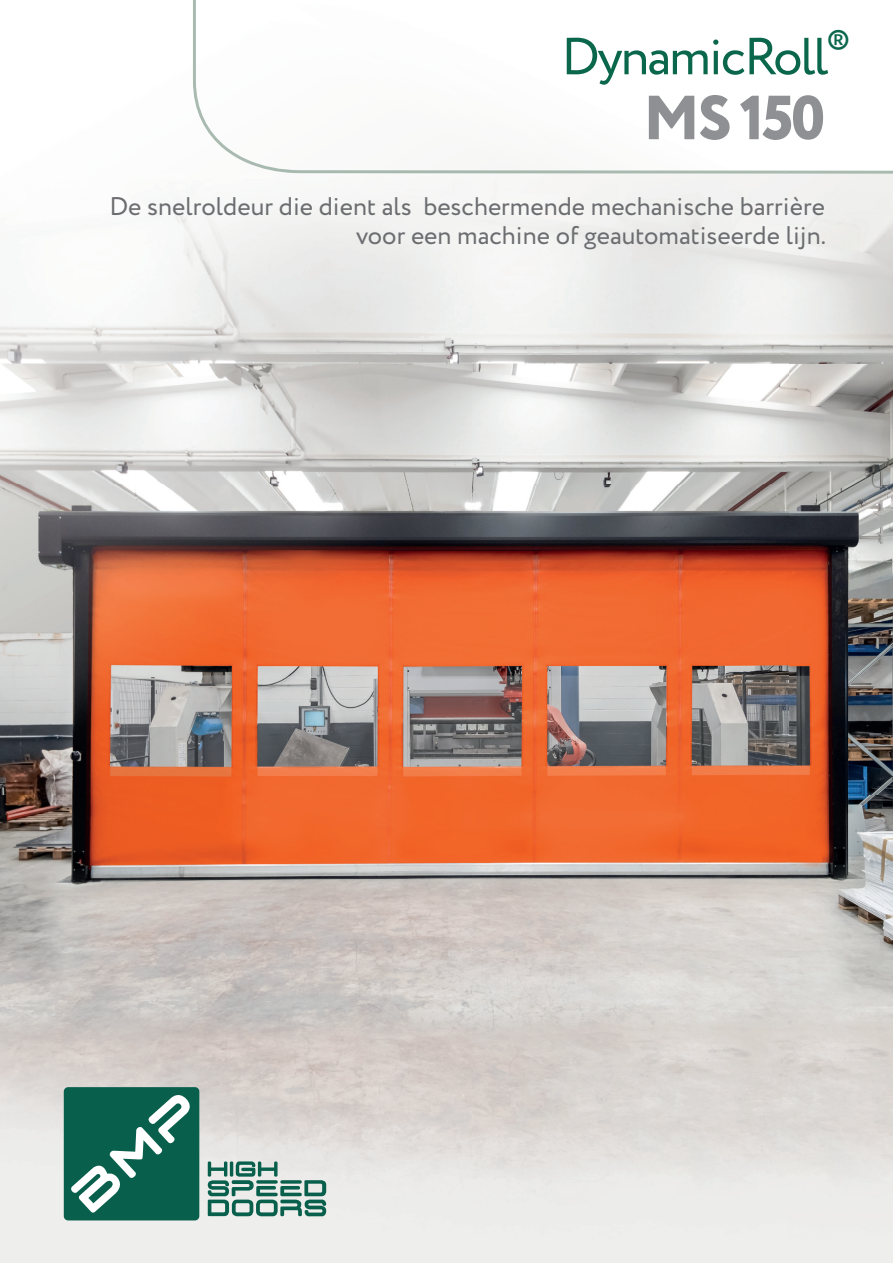
<style>
.page{position:relative;width:893px;height:1263px;background:#fff}
.page>*{position:absolute;margin:0;border:0;box-sizing:border-box;transform-origin:0 0}
.t1{font:800 62.1px "Circe";color:#8e9093}
.t2{font:52.05px "Circe";letter-spacing:-.04em;color:#0b674c}
.t3{font:25.5px/28.5px "Circe";color:#6c6d70;text-align:right}
</style>
<div class="page">
<img style="left:0;top:174px;width:893px;height:1089px">
<img style="left:193px;top:0;width:53px;height:163px">
<img style="left:246px;top:159px;width:540px;height:14px">
<div style="left:64px;top:1087px;width:135px;height:133px;background:#085f4c;border-radius:4px"></div>
<svg style="left:71px;top:1095px;width:119px;height:118px"></svg>
<svg style="left:208px;top:1161px;width:118px;height:55px;background:#8cb0a7"></svg>
<h2 class="t2" style="left:561px;top:22px;width:291px">DynamicRoll<sup>®</sup></h2>
<h1 class="t1" style="left:643px;top:76px;width:183px">MS 150</h1>
<p class="t3" style="left:110px;top:193px;width:718px">De snelroldeur die dient als beschermende mechanische barrière voor een machine of geautomatiseerde lijn.</p>
</div>
